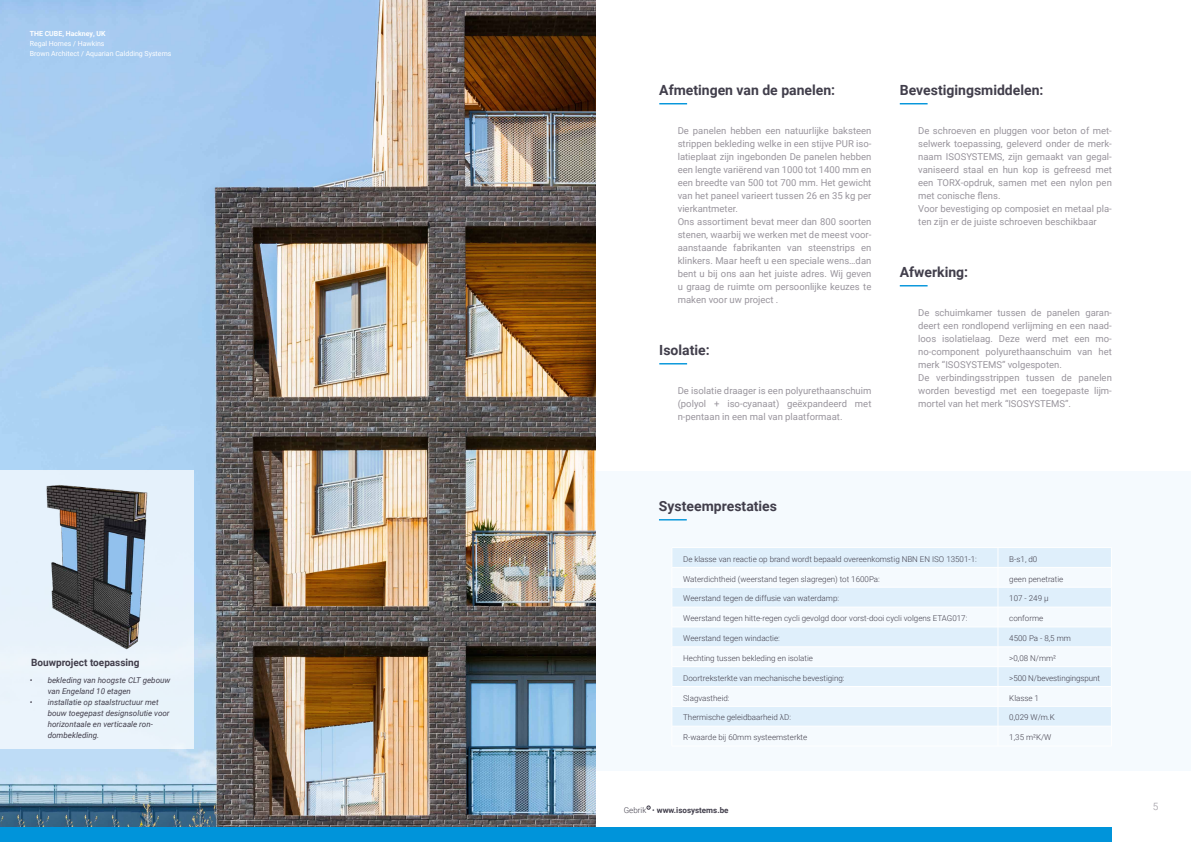
<style>
.page{position:relative;width:1191px;height:842px;background:#fff}
.page>*{position:absolute;margin:0;border:0;box-sizing:border-box;transform-origin:0 0}
.t1{font:700 14px "Roboto";color:#413e4b}
.t2{font:700 10px "Roboto";color:#413e4b}
.t3{font:300 10px "Roboto";color:#99959d}
.t4{font:9.5px/13px "Roboto";color:#99959d}
.t5{font:300 8px "Roboto";color:#413e4b}
.t6{font:italic 8px/11px "Roboto";color:#413e4b}
.t7{font:700 8px "Roboto";color:#413e4b}
.t8{font:7px/10px "Roboto";color:#fff}
.t9{font:700 7px "Roboto";color:#fff}
.s1{font-weight:300}
</style>
<div class="page">
<div style="left:595px;top:472px;width:596px;height:299px;background:#f5fafe"></div>
<img style="left:0;top:0;width:595px;height:828px">
<svg style="left:659px;top:103px;width:28px;height:1px"></svg>
<svg style="left:659px;top:363px;width:28px;height:1px"></svg>
<svg style="left:899px;top:103px;width:28px;height:1px"></svg>
<svg style="left:899px;top:285px;width:28px;height:1px"></svg>
<svg style="left:659px;top:519px;width:28px;height:1px"></svg>
<svg style="left:673px;top:548px;width:438px;height:178px;fill:#dfeffb"></svg>
<svg style="left:997px;top:548px;width:1px;height:178px"></svg>
<hr style="left:671px;top:547px;width:327px;height:1px;background:#fff">
<hr style="left:998px;top:547px;width:113px;height:1px;background:#fff">
<hr style="left:671px;top:567px;width:327px;height:1px;background:#fff">
<hr style="left:998px;top:567px;width:113px;height:1px;background:#fff">
<hr style="left:671px;top:587px;width:327px;height:1px;background:#fff">
<hr style="left:998px;top:587px;width:113px;height:1px;background:#fff">
<hr style="left:671px;top:607px;width:327px;height:1px;background:#fff">
<hr style="left:998px;top:607px;width:113px;height:1px;background:#fff">
<hr style="left:671px;top:627px;width:327px;height:1px;background:#fff">
<hr style="left:998px;top:627px;width:113px;height:1px;background:#fff">
<hr style="left:671px;top:647px;width:327px;height:1px;background:#fff">
<hr style="left:998px;top:647px;width:113px;height:1px;background:#fff">
<hr style="left:671px;top:666px;width:327px;height:1px;background:#fff">
<hr style="left:998px;top:666px;width:113px;height:1px;background:#fff">
<hr style="left:671px;top:686px;width:327px;height:1px;background:#fff">
<hr style="left:998px;top:686px;width:113px;height:1px;background:#fff">
<hr style="left:671px;top:706px;width:327px;height:1px;background:#fff">
<hr style="left:998px;top:706px;width:113px;height:1px;background:#fff">
<hr style="left:671px;top:726px;width:327px;height:1px;background:#fff">
<hr style="left:998px;top:726px;width:113px;height:1px;background:#fff">
<hr style="left:671px;top:746px;width:327px;height:1px;background:#fff">
<hr style="left:998px;top:746px;width:113px;height:1px;background:#fff">
<div style="left:595px;top:828px;width:517px;height:14px;background:#0094da"></div>
<div style="left:0;top:828px;width:595px;height:14px;background:#0094da"></div>
<div style="left:0;top:470px;width:194px;height:279px;background:#e8f3fb"></div>
<img style="left:46px;top:485px;width:102px;height:165px">
<p class="t9" style="left:30px;top:29px;width:77px">THE CUBE, Hackney, UK</p>
<p class="t8" style="left:30px;top:38px;width:143px">Regal Homes / Hawkins<br>Brown Architect / Aquarian Caldding Systems</p>
<p class="t2" style="left:31px;top:655px;width:110px">Bouwproject toepassing</p>
<p class="t6" style="left:48px;top:674px;width:124px;text-indent:-18px">• bekleding van hoogste CLT gebouw van Engeland 10 etagen</p>
<p class="t6" style="left:48px;top:696px;width:123px;text-indent:-18px">• installatie op staalstructuur met bouw toegepast designsolutie voor horizontaale en verticaale ron&shy;dombekleding.</p>
<h1 class="t1" style="left:659px;top:80px;width:177px">Afmetingen van de panelen:</h1>
<p class="t4" style="left:677px;top:123px;width:195px">De panelen hebben een natuurlijke baksteen strippen bekleding welke in een stijve PUR iso&shy;latieplaat zijn ingebonden De panelen hebben een lengte variërend van 1000 tot 1400 mm en een breedte van 500 tot 700 mm. Het gewicht van het paneel varieert tussen 26 en 35 kg per vierkantmeter.<br>Ons assortiment bevat meer dan 800 soorten stenen, waarbij we werken met de meest voor&shy;aanstaande fabrikanten van steenstrips en klinkers. Maar heeft u een speciale wens…dan bent u bij ons aan het juiste adres. Wij geven u graag de ruimte om persoonlijke keuzes te maken voor uw project .</p>
<h1 class="t1" style="left:659px;top:340px;width:52px">Isolatie:</h1>
<p class="t4" style="left:677px;top:383px;width:195px;text-align:justify">De isolatie draager is een polyurethaanschuim (polyol + iso-cyanaat) geëxpandeerd met n-pentaan in een mal van plaatformaat.</p>
<h1 class="t1" style="left:899px;top:80px;width:145px">Bevestigingsmiddelen:</h1>
<p class="t4" style="left:918px;top:123px;width:195px">De schroeven en pluggen voor beton of met&shy;selwerk toepassing, geleverd onder de merk&shy;naam ISOSYSTEMS, zijn gemaakt van gegal&shy;vaniseerd staal en hun kop is gefreesd met een TORX-opdruk, samen met een nylon pen met conische flens.<br>Voor bevestiging op composiet en metaal pla&shy;ten zijn er de juiste schroeven beschikbaar</p>
<h1 class="t1" style="left:899px;top:262px;width:70px">Afwerking:</h1>
<p class="t4" style="left:918px;top:305px;width:195px">De schuimkamer tussen de panelen garan&shy;deert een rondlopend verlijming en een naad&shy;loos isolatielaag. Deze werd met een mo&shy;no-component polyurethaanschuim van het merk “ISOSYSTEMS” volgespoten.<br>De verbindingsstrippen tussen de panelen worden bevestigd met een toegepaste lijm&shy;mortel van het merk “ISOSYSTEMS”.</p>
<h1 class="t1" style="left:659px;top:496px;width:120px">Systeemprestaties</h1>
<p class="t5" style="left:683px;top:553px;width:295px">De klasse van reactie op brand wordt bepaald overeenkomstig NBN EN ISO 13501-1:</p>
<p class="t5" style="left:1009px;top:553px;width:30px">B-s1, d0</p>
<p class="t5" style="left:683px;top:573px;width:198px">Waterdichtheid (weerstand tegen slagregen) tot 1600Pa:</p>
<p class="t5" style="left:1009px;top:573px;width:56px">geen penetratie</p>
<p class="t5" style="left:683px;top:593px;width:157px">Weerstand tegen de diffusie van waterdamp:</p>
<p class="t5" style="left:1009px;top:593px;width:41px">107 - 249 μ</p>
<p class="t5" style="left:683px;top:613px;width:286px">Weerstand tegen hitte-regen cycli gevolgd door vorst-dooi cycli volgens ETAG017:</p>
<p class="t5" style="left:1009px;top:613px;width:36px">conforme</p>
<p class="t5" style="left:683px;top:633px;width:98px">Weerstand tegen windactie:</p>
<p class="t5" style="left:1009px;top:633px;width:63px">4500 Pa - 8,5 mm</p>
<p class="t5" style="left:683px;top:652px;width:131px">Hechting tussen bekleding en isolatie</p>
<p class="t5" style="left:1009px;top:652px;width:48px">&gt;0,08 N/mm²</p>
<p class="t5" style="left:683px;top:672px;width:163px">Doortreksterkte van mechanische bevestiging:</p>
<p class="t5" style="left:1009px;top:672px;width:92px">&gt;500 N/bevestingingspunt</p>
<p class="t5" style="left:683px;top:692px;width:48px">Slagvastheid:</p>
<p class="t5" style="left:1009px;top:692px;width:31px">Klasse 1</p>
<p class="t5" style="left:683px;top:712px;width:109px">Thermische geleidbaarheid λD:</p>
<p class="t5" style="left:1009px;top:712px;width:47px">0,029 W/m.K</p>
<p class="t5" style="left:683px;top:732px;width:126px">R-waarde bij 60mm systeemsterkte</p>
<p class="t5" style="left:1009px;top:732px;width:44px">1,35 m²K/W</p>
<p class="t7" style="left:624px;top:804px;width:106px"><span class="s1">Gebrik •</span> www.isosystems.be</p>
<p class="t3" style="left:1152px;top:799px;width:7px">5</p>
</div>
